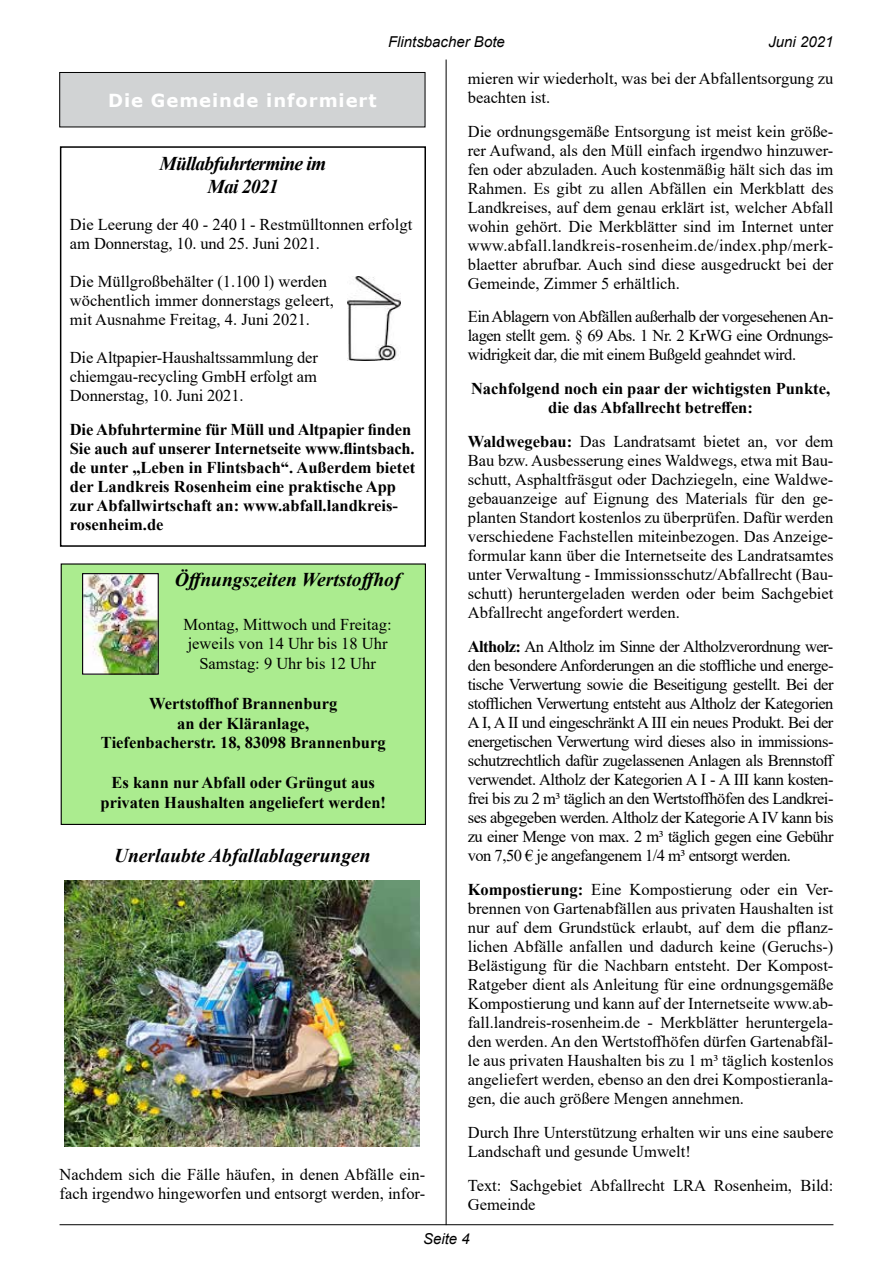
<style>
.page{position:relative;width:893px;height:1263px;background:#fff}
.page>*{position:absolute;margin:0;border:0;box-sizing:border-box;transform-origin:0 0}
.t1{font:italic 700 19.5px "Times New Roman";color:#000}
.t2{font:italic 700 19.5px/23.4px "Times New Roman";letter-spacing:-.04em;color:#000;text-align:center}
.t3{font:700 18px "Verdana";letter-spacing:.05em;color:#fff}
.t4{font:16.5px/18.9px "Times New Roman";color:#000}
.t5{font:700 16.5px/18.9px "Times New Roman";color:#000;text-align:center}
.t6{font:italic 15px "Arial";color:#000}
.s1{font-weight:700}
</style>
<div class="page">
<hr style="left:60px;top:1224px;width:773px;height:1px;background:#000">
<hr style="left:446px;top:60px;width:1px;height:1165px;background:#000">
<div style="left:60px;top:72px;width:365px;height:55px;background:#d1d3d4"></div>
<div style="left:60px;top:72px;width:365px;height:55px;border:1px solid #000"></div>
<div style="left:60px;top:146px;width:366px;height:401px;border:2px solid #000"></div>
<img style="left:348px;top:276px;width:53px;height:84px">
<div style="left:61px;top:564px;width:364px;height:260px;background:#abec8f"></div>
<div style="left:61px;top:563px;width:365px;height:262px;border:1px solid #000"></div>
<img style="left:84px;top:575px;width:73px;height:98px">
<div style="left:82px;top:573px;width:77px;height:102px;border:1px solid #000"></div>
<img style="left:65px;top:880px;width:355px;height:266px">
<p class="t6" style="left:388px;top:32px;width:118px">Flintsbacher Bote</p>
<p class="t6" style="left:768px;top:32px;width:67px">Juni 2021</p>
<p class="t3" style="left:108px;top:87px;width:270px">Die Gemeinde informiert</p>
<p class="t2" style="left:160px;top:151px;width:168px">Müllabfuhrtermine im<br>Mai 2021</p>
<p class="t4" style="left:70px;top:214px;width:344px">Die Leerung der 40 - 240 l - Restmülltonnen erfolgt am Donnerstag, 10. und 25. Juni 2021.</p>
<p class="t4" style="left:70px;top:271px;width:265px">Die Müllgroßbehälter (1.100 l) werden wöchentlich immer donnerstags geleert, mit Ausnahme Freitag, 4. Juni 2021.</p>
<p class="t4" style="left:70px;top:347px;width:249px;text-align:justify">Die Altpapier-Haushaltssammlung der chiemgau-recycling GmbH erfolgt am Donnerstag, 10. Juni 2021.</p>
<p class="t5" style="left:70px;top:419px;width:347px;text-align:left">Die Abfuhrtermine für Müll und Altpapier finden Sie auch auf unserer Internetseite www.flintsbach. de unter „Leben in Flintsbach“. Außerdem bietet der Landkreis Rosenheim eine praktische App zur Abfallwirtschaft an: www.abfall.landkreis&shy;rosenheim.de</p>
<p class="t1" style="left:175px;top:566px;width:227px">Öffnungszeiten Wertstoffhof</p>
<p class="t4" style="left:184px;top:613px;width:210px;line-height:19.8px;text-align:center">Montag, Mittwoch und Freitag: jeweils von 14 Uhr bis 18 Uhr<br>Samstag: 9 Uhr bis 12 Uhr</p>
<p class="t5" style="left:101px;top:693px;width:286px;line-height:19.8px">Wertstoffhof Brannenburg<br>an der Kläranlage,<br>Tiefenbacherstr. 18, 83098 Brannenburg</p>
<p class="t5" style="left:101px;top:772px;width:287px;line-height:19.8px">Es kann nur Abfall oder Grüngut aus privaten Haushalten angeliefert werden!</p>
<p class="t1" style="left:114px;top:841px;width:258px">Unerlaubte Abfallablagerungen</p>
<p class="t4" style="left:60px;top:1165px;width:367px">Nachdem sich die Fälle häufen, in denen Abfälle ein&shy;fach irgendwo hingeworfen und entsorgt werden, infor-</p>
<p class="t4" style="left:468px;top:68px;width:367px">mieren wir wiederholt, was bei der Abfallentsorgung zu beachten ist.</p>
<p class="t4" style="left:468px;top:121px;width:367px;text-align:justify">Die ordnungsgemäße Entsorgung ist meist kein größe&shy;rer Aufwand, als den Müll einfach irgendwo hinzuwer&shy;fen oder abzuladen. Auch kostenmäßig hält sich das im Rahmen. Es gibt zu allen Abfällen ein Merkblatt des Landkreises, auf dem genau erklärt ist, welcher Abfall wohin gehört. Die Merkblätter sind im Internet unter www.abfall.landkreis-rosenheim.de/index.php/merk&shy;blaetter abrufbar. Auch sind diese ausgedruckt bei der Gemeinde, Zimmer 5 erhältlich.</p>
<p class="t4" style="left:468px;top:307px;width:367px;text-align:justify">Ein Ablagern von Abfällen außerhalb der vorgesehenen An&shy;lagen stellt gem. § 69 Abs. 1 Nr. 2 KrWG eine Ordnungs&shy;widrigkeit dar, die mit einem Bußgeld geahndet wird.</p>
<p class="t5" style="left:471px;top:379px;width:361px">Nachfolgend noch ein paar der wichtigsten Punkte, die das Abfallrecht betreffen:</p>
<p class="t4" style="left:468px;top:432px;width:367px;text-align:justify"><span class="s1">Waldwegebau:</span> Das Landratsamt bietet an, vor dem Bau bzw. Ausbesserung eines Waldwegs, etwa mit Bau&shy;schutt, Asphaltfräsgut oder Dachziegeln, eine Waldwe&shy;gebauanzeige auf Eignung des Materials für den ge&shy;planten Standort kostenlos zu überprüfen. Dafür werden verschiedene Fachstellen miteinbezogen. Das Anzeige&shy;formular kann über die Internetseite des Landratsamtes unter Verwaltung - Immissionsschutz/Abfallrecht (Bau&shy;schutt) heruntergeladen werden oder beim Sachgebiet Abfallrecht angefordert werden.</p>
<p class="t4" style="left:468px;top:637px;width:368px;text-align:justify"><span class="s1">Altholz:</span> An Altholz im Sinne der Altholzverordnung wer&shy;den besondere Anforderungen an die stoffliche und energe&shy;tische Verwertung sowie die Beseitigung gestellt. Bei der stofflichen Verwertung entsteht aus Altholz der Kategorien A I, A II und eingeschränkt A III ein neues Produkt. Bei der energetischen Verwertung wird dieses also in immissions&shy;schutzrechtlich dafür zugelassenen Anlagen als Brennstoff verwendet. Altholz der Kategorien A I - A III kann kosten&shy;frei bis zu 2 m³ täglich an den Wertstoffhöfen des Landkrei&shy;ses abgegeben werden. Altholz der Kategorie A IV kann bis zu einer Menge von max. 2 m³ täglich gegen eine Gebühr von 7,50 € je angefangenem 1/4 m³ entsorgt werden.</p>
<p class="t4" style="left:468px;top:879px;width:367px;text-align:justify"><span class="s1">Kompostierung:</span> Eine Kompostierung oder ein Ver&shy;brennen von Gartenabfällen aus privaten Haushalten ist nur auf dem Grundstück erlaubt, auf dem die pflanz&shy;lichen Abfälle anfallen und dadurch keine (Geruchs-)<br>Belästigung für die Nachbarn entsteht. Der Kompost-Ratgeber dient als Anleitung für eine ordnungsgemäße Kompostierung und kann auf der Internetseite www.ab&shy;fall.landreis-rosenheim.de - Merkblätter heruntergela&shy;den werden. An den Wertstoffhöfen dürfen Gartenabfäl&shy;le aus privaten Haushalten bis zu 1 m³ täglich kostenlos angeliefert werden, ebenso an den drei Kompostieranla&shy;gen, die auch größere Mengen annehmen.</p>
<p class="t4" style="left:468px;top:1122px;width:367px">Durch Ihre Unterstützung erhalten wir uns eine saubere<br>Landschaft und gesunde Umwelt!</p>
<p class="t4" style="left:468px;top:1175px;width:367px">Text: Sachgebiet Abfallrecht LRA Rosenheim, Bild:<br>Gemeinde</p>
<p class="t6" style="left:423px;top:1229px;width:48px">Seite 4</p>
</div>
